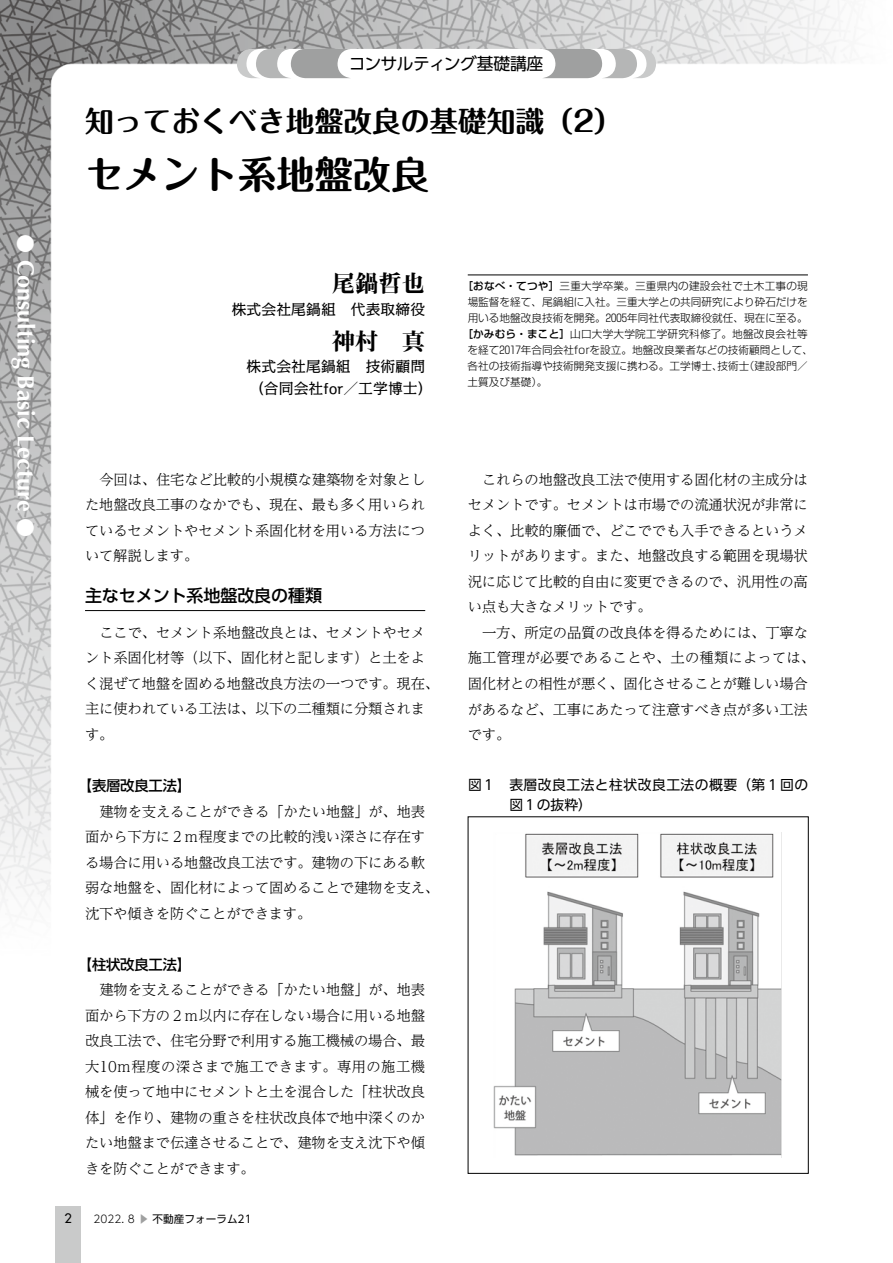
<style>
.page{position:relative;width:893px;height:1263px;background:#fff}
.page>*{position:absolute;margin:0;border:0;box-sizing:border-box;transform-origin:0 0}
.t1{font:700 38.25px "Maru Fo Pro";color:#000}
.t2{font:700 28.65px "Maru Fo Pro";color:#000}
.t3{font:700 23.4px "Optima LT Std";color:#fff}
.t4{font:23.4px "Midashi Min Pr 6 MA31";color:#000}
.t5{font:500 16.95px "UD Shin Go Pr 6";letter-spacing:-.005em;color:#000}
.t6{font:16.8px "UD Shin Go Pr 6 N";letter-spacing:-.035em;color:#000}
.t7{font:14.85px/22.4px "Kakumin Pro";color:#000}
.t8{font:300 14.4px/25.5px "UD Reimin Pr 6";letter-spacing:-.015em;color:#000;text-align:justify}
.t9{font:500 14.4px "UD Shin Go Pr 6";letter-spacing:-.015em;color:#000}
.t10{font:13.8px/19.2px "UD Shin Go Pr 6 N";letter-spacing:.035em;color:#000}
.t11{font:500 12.75px "Futura Std";color:#000}
.t12{font:300 10.65px "Shin Go Pro";color:#000}
.t13{font:10.65px "UD Shin Go Pr 6";color:#000}
.s1{font-family:"UD Shin Go Pr 6";font-weight:500;font-size:19.2px}
.s2{font-family:"UD Shin Go Pro";font-weight:300}
.s3{font-family:"UD Shin Go Pro";color:#9fa0a0}
.s4{font-weight:500}
.s5{font-family:"Shingo Num"}
</style>
<div class="page">
<img style="left:0;top:0;width:839px;height:1174px">
<div style="left:240px;top:49px;width:413px;height:29px;background:#fff;border-radius:14px"></div>
<svg style="left:543px;top:49px;width:113px;height:29px"></svg>
<svg style="left:237px;top:49px;width:113px;height:29px"></svg>
<hr style="left:85px;top:610px;width:340px;height:1px;background:#000">
<hr style="left:468px;top:274px;width:340px;height:1px;background:#000">
<img style="left:494px;top:833px;width:313px;height:324px">
<div style="left:468px;top:816px;width:341px;height:358px;border:1px solid #000"></div>
<div style="left:55px;top:1206px;width:26px;height:57px;background:#c9caca"></div>
<h3 class="t3" style="left:39px;top:234px;width:305px;rotate:90deg"><span class="s1">●</span> Consulting Basic Lecture <span class="s1">●</span></h3>
<p class="t6" style="left:349px;top:50px;width:196px">コンサルティング基礎講座</p>
<h2 class="t2" style="left:85px;top:98px;width:539px">知っておくべき地盤改良の基礎知識（2）</h2>
<h1 class="t1" style="left:85px;top:144px;width:346px">セメント系地盤改良</h1>
<h3 class="t4" style="left:332px;top:265px;width:95px">尾鍋哲也</h3>
<p class="t7" style="left:232px;top:296px;width:195px">株式会社尾鍋組　代表取締役</p>
<h3 class="t4" style="left:332px;top:323px;width:95px">神村　真</h3>
<p class="t7" style="left:247px;top:353px;width:188px">株式会社尾鍋組　技術顧問（合同会社for／工学博士）</p>
<p class="t8" style="left:85px;top:466px;width:342px;text-indent:14px">今回は、住宅など比較的小規模な建築物を対象とした地盤改良工事のなかでも、現在、最も多く用いられているセメントやセメント系固化材を用いる方法について解説します。</p>
<p class="t5" style="left:85px;top:581px;width:239px">主なセメント系地盤改良の種類</p>
<p class="t8" style="left:85px;top:619px;width:356px;text-align:left;text-indent:14px">ここで、セメント系地盤改良とは、セメントやセメント系固化材等（以下、固化材と記します）と土をよく混ぜて地盤を固める地盤改良方法の一つです。現在、主に使われている工法は、以下の二種類に分類されます。</p>
<p class="t9" style="left:78px;top:774px;width:115px">【表層改良工法】</p>
<p class="t8" style="left:85px;top:798px;width:356px;text-align:left;text-indent:14px">建物を支えることができる「かたい地盤」が、地表面から下方に２ｍ程度までの比較的浅い深さに存在する場合に用いる地盤改良工法です。建物の下にある軟弱な地盤を、固化材によって固めることで建物を支え、沈下や傾きを防ぐことができます。</p>
<p class="t9" style="left:78px;top:952px;width:115px">【柱状改良工法】</p>
<p class="t8" style="left:85px;top:976px;width:342px;text-indent:14px">建物を支えることができる「かたい地盤」が、地表面から下方の２ｍ以内に存在しない場合に用いる地盤改良工法で、住宅分野で利用する施工機械の場合、最大10ｍ程度の深さまで施工できます。専用の施工機械を使って地中にセメントと土を混合した「柱状改良体」を作り、建物の重さを柱状改良体で地中深くのかたい地盤まで伝達させることで、建物を支え沈下や傾きを防ぐことができます。</p>
<p class="t11" style="left:64px;top:1210px;width:9px">2</p>
<p class="t13" style="left:94px;top:1210px;width:160px"><span class="s2">2022. 8</span> <span class="s3">▶</span> 不動産フォーラム21</p>
<p class="t12" style="left:462px;top:277px;width:347px"><span class="s4">［おなべ・てつや］</span>三重大学卒業。三重県内の建設会社で土木工事の現</p>
<p class="t12" style="left:468px;top:293px;width:342px">場監督を経て、尾鍋組に入社。三重大学との共同研究により砕石だけを</p>
<p class="t12" style="left:468px;top:309px;width:342px">用いる地盤改良技術を開発。<span class="s5">2005</span>年同社代表取締役就任、現在に至る。</p>
<p class="t12" style="left:462px;top:325px;width:347px"><span class="s4">［かみむら・まこと］</span>山口大学大学院工学研究科修了。地盤改良会社等</p>
<p class="t12" style="left:468px;top:341px;width:347px">を経て<span class="s5">2017</span>年合同会社forを設立。地盤改良業者などの技術顧問として、</p>
<p class="t12" style="left:468px;top:357px;width:342px">各社の技術指導や技術開発支援に携わる。工学博士、技術士（建設部門／</p>
<p class="t12" style="left:468px;top:373px;width:81px">土質及び基礎）。</p>
<p class="t8" style="left:468px;top:466px;width:342px;text-indent:14px">これらの地盤改良工法で使用する固化材の主成分はセメントです。セメントは市場での流通状況が非常によく、比較的廉価で、どこででも入手できるというメリットがあります。また、地盤改良する範囲を現場状況に応じて比較的自由に変更できるので、汎用性の高い点も大きなメリットです。</p>
<p class="t8" style="left:468px;top:619px;width:349px;text-align:left;text-indent:14px">一方、所定の品質の改良体を得るためには、丁寧な施工管理が必要であることや、土の種類によっては、固化材との相性が悪く、固化させることが難しい場合があるなど、工事にあたって注意すべき点が多い工法です。</p>
<p class="t10" style="left:509px;top:775px;width:300px;text-indent:-41px">図１　表層改良工法と柱状改良工法の概要（第１回の図１の抜粋）</p>
</div>
